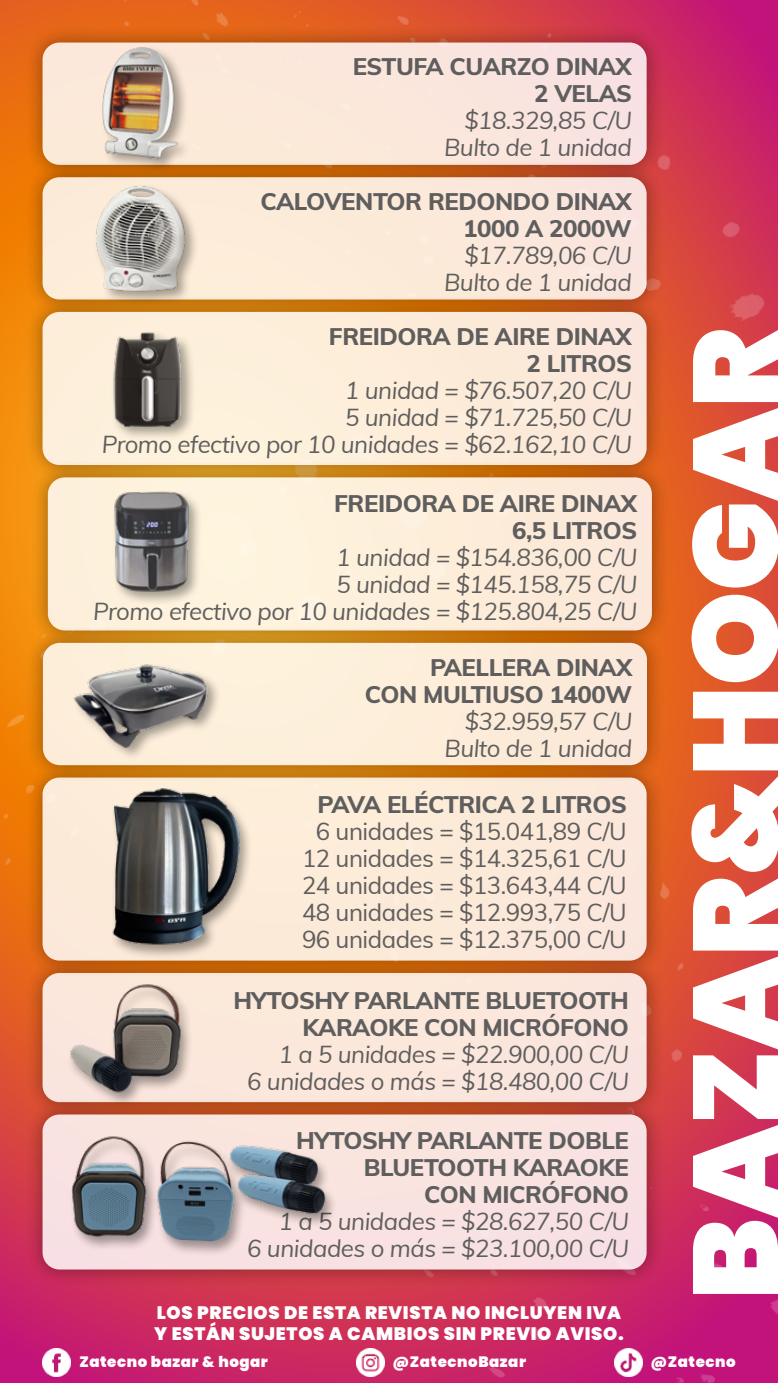
<style>
.page{position:relative;width:778px;height:1383px;background:#fff}
.page>*{position:absolute;margin:0;border:0;box-sizing:border-box;transform-origin:0 0}
.t1{font:900 120px "Poppins";color:#fff}
.t2{font:italic 24px/27px "Muli";letter-spacing:-.02em;color:#5f5e5e;text-align:right}
.t3{font:800 24px/27px "Muli";letter-spacing:-.02em;color:#5f5e5e;text-align:right}
.t4{font:24px/27px "Muli";letter-spacing:-.02em;color:#5f5e5e;text-align:center}
.t5{font:900 18px/21.6px "Poppins";letter-spacing:.035em;color:#fff}
.t6{font:900 15px "Poppins";letter-spacing:.035em;color:#fff}
</style>
<div class="page">
<img style="left:0;top:0;width:778px;height:1382px">
<img style="left:356px;top:1348px;width:28px;height:28px">
<img style="left:614px;top:1348px;width:28px;height:28px">
<img style="left:43px;top:1348px;width:27px;height:28px">
<div style="left:24px;top:954px;width:641px;height:166px;background:#000;opacity:.47"></div>
<div style="left:43px;top:973px;width:603px;height:129px;background:#fbe7db;border-radius:17px"></div>
<img style="left:70px;top:984px;width:120px;height:111px">
<div style="left:24px;top:759px;width:641px;height:220px;background:#000;opacity:.47"></div>
<div style="left:43px;top:777px;width:603px;height:183px;background:#fcead9;border-radius:17px"></div>
<div style="left:109px;top:786px;width:144px;height:174px;background:#000;opacity:.37"></div>
<img style="left:109px;top:786px;width:144px;height:164px">
<div style="left:24px;top:24px;width:641px;height:160px;background:#000;opacity:.47"></div>
<div style="left:43px;top:43px;width:603px;height:122px;background:#fbe7db;border-radius:17px"></div>
<div style="left:100px;top:45px;width:92px;height:127px;background:#000;opacity:.36"></div>
<img style="left:100px;top:45px;width:81px;height:113px">
<div style="left:24px;top:158px;width:641px;height:160px;background:#000;opacity:.47"></div>
<div style="left:43px;top:177px;width:603px;height:122px;background:#fcead9;border-radius:17px"></div>
<div style="left:94px;top:184px;width:105px;height:121px;background:#000;opacity:.36"></div>
<img style="left:94px;top:184px;width:95px;height:109px">
<div style="left:24px;top:293px;width:641px;height:190px;background:#000;opacity:.47"></div>
<div style="left:43px;top:312px;width:603px;height:153px;background:#fdeeda;border-radius:17px"></div>
<div style="left:110px;top:330px;width:86px;height:111px;background:#000;opacity:.36"></div>
<img style="left:110px;top:330px;width:75px;height:101px">
<div style="left:30px;top:458px;width:640px;height:191px;background:#000;opacity:.47"></div>
<div style="left:48px;top:477px;width:604px;height:153px;background:#fdefdb;border-radius:17px"></div>
<div style="left:111px;top:489px;width:92px;height:117px;background:#000;opacity:.36"></div>
<img style="left:111px;top:489px;width:80px;height:107px">
<div style="left:25px;top:624px;width:640px;height:160px;background:#000;opacity:.47"></div>
<div style="left:43px;top:643px;width:604px;height:122px;background:#fdeeda;border-radius:17px"></div>
<div style="left:72px;top:661px;width:149px;height:100px;background:#000;opacity:.36"></div>
<img style="left:72px;top:661px;width:145px;height:86px">
<div style="left:24px;top:1095px;width:641px;height:193px;background:#000;opacity:.47"></div>
<div style="left:43px;top:1114px;width:603px;height:155px;background:#f9e2e1;border-radius:17px"></div>
<img style="left:71px;top:1136px;width:80px;height:112px">
<img style="left:246px;top:1145px;width:78px;height:23px">
<div style="left:233px;top:1172px;width:105px;height:57px;background:#000;opacity:.37"></div>
<img style="left:246px;top:1168px;width:91px;height:53px">
<div style="left:154px;top:1140px;width:92px;height:116px;background:#000;opacity:.37"></div>
<img style="left:151px;top:1140px;width:91px;height:111px">
<p class="t3" style="left:353px;top:52px;width:281px">ESTUFA CUARZO DINAX<br>2 VELAS</p>
<p class="t2" style="left:444px;top:106px;width:189px">$18.329,85 C/U<br>Bulto de 1 unidad</p>
<p class="t3" style="left:260px;top:187px;width:373px">CALOVENTOR REDONDO DINAX<br>1000 A 2000W</p>
<p class="t2" style="left:444px;top:241px;width:189px">$17.789,06 C/U<br>Bulto de 1 unidad</p>
<p class="t3" style="left:329px;top:321px;width:304px">FREIDORA DE AIRE DINAX<br>2 LITROS</p>
<p class="t2" style="left:102px;top:375px;width:531px">1 unidad = $76.507,20 C/U<br>5 unidad = $71.725,50 C/U<br>Promo efectivo por 10 unidades = $62.162,10 C/U</p>
<p class="t3" style="left:334px;top:488px;width:304px">FREIDORA DE AIRE DINAX<br>6,5 LITROS</p>
<p class="t2" style="left:93px;top:542px;width:545px">1 unidad = $154.836,00 C/U<br>5 unidad = $145.158,75 C/U<br>Promo efectivo por 10 unidades = $125.804,25 C/U</p>
<p class="t3" style="left:365px;top:652px;width:269px">PAELLERA DINAX<br>CON MULTIUSO 1400W</p>
<p class="t2" style="left:444px;top:706px;width:189px">$32.959,57 C/U<br>Bulto de 1 unidad</p>
<p class="t3" style="left:317px;top:789px;width:311px">PAVA ELÉCTRICA 2 LITROS</p>
<p class="t4" style="left:302px;top:816px;width:326px">6 unidades = $15.041,89 C/U<br>12 unidades = $14.325,61 C/U<br>24 unidades = $13.643,44 C/U<br>48 unidades = $12.993,75 C/U<br>96 unidades = $12.375,00 C/U</p>
<p class="t3" style="left:233px;top:985px;width:397px">HYTOSHY PARLANTE BLUETOOTH<br>KARAOKE CON MICRÓFONO</p>
<p class="t2" style="left:247px;top:1039px;width:383px">1 a 5 unidades = $22.900,00 C/U<br>6 unidades o más = $18.480,00 C/U</p>
<p class="t3" style="left:296px;top:1125px;width:334px">HYTOSHY PARLANTE DOBLE<br>BLUETOOTH KARAOKE<br>CON MICRÓFONO</p>
<p class="t2" style="left:247px;top:1206px;width:383px">1 a 5 unidades = $28.627,50 C/U<br>6 unidades o más = $23.100,00 C/U</p>
<h1 class="t1" style="left:666px;top:1299px;width:973px;rotate:-90deg">BAZAR&amp;HOGAR</h1>
<p class="t5" style="left:154px;top:1301px;width:471px">LOS PRECIOS DE ESTA REVISTA NO INCLUYEN IVA<br>Y ESTÁN SUJETOS A CAMBIOS SIN PREVIO AVISO.</p>
<p class="t6" style="left:79px;top:1353px;width:190px">Zatecno bazar &amp; hogar</p>
<p class="t6" style="left:392px;top:1353px;width:135px">@ZatecnoBazar</p>
<p class="t6" style="left:650px;top:1353px;width:87px">@Zatecno</p>
</div>
